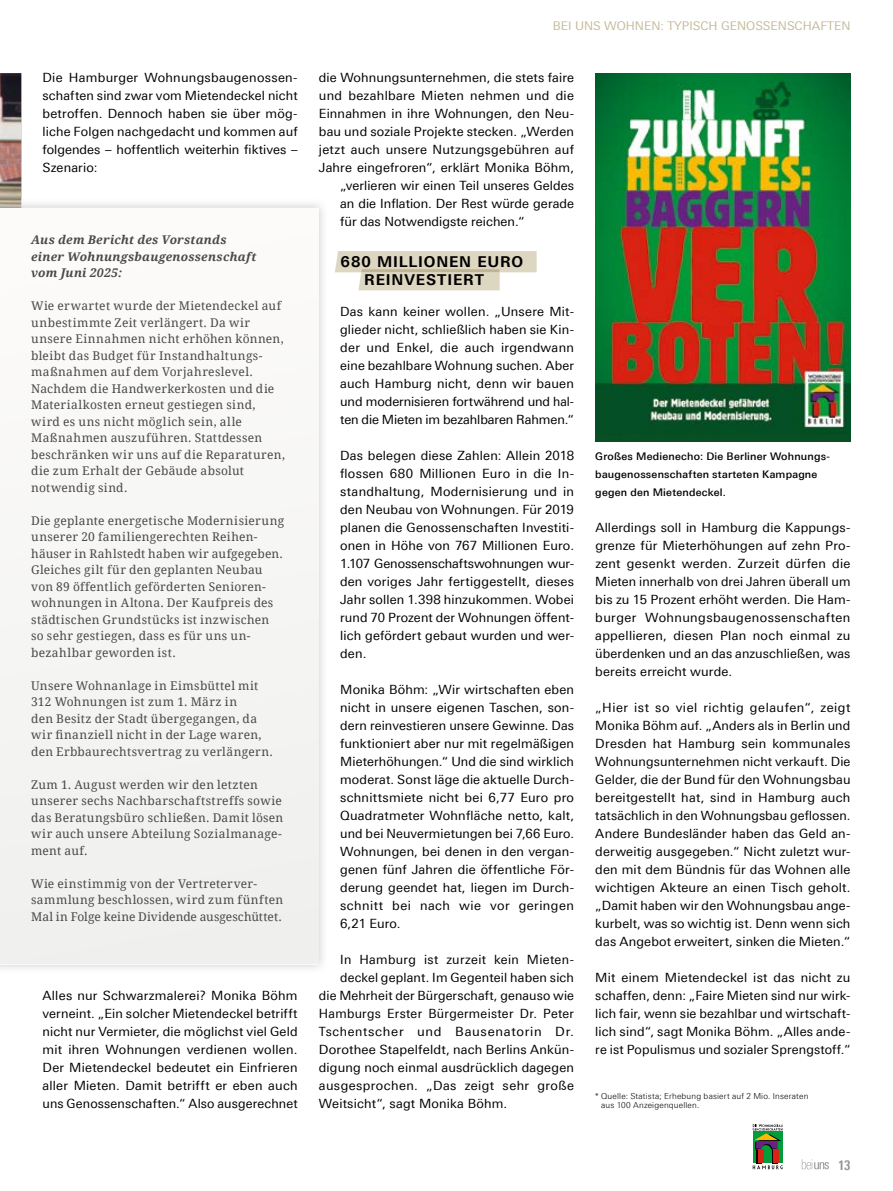
<style>
.page{position:relative;width:893px;height:1191px;background:#fff}
.page>*{position:absolute;margin:0;border:0;box-sizing:border-box;transform-origin:0 0}
.t1{font:700 15px "Linotype Univers 630";letter-spacing:.055em;color:#000}
.t2{font:700 13.5px "Linotype Univers 620 Cn";color:#909692}
.t3{font:12.75px/18px "Linotype Univers 430";letter-spacing:.015em;color:#000;text-align:justify}
.t4{font:12.75px "Linotype Univers 430";letter-spacing:.035em;color:#000}
.t5{font:12.75px "Linotype Univers 430";letter-spacing:.055em;color:#000}
.t6{font:12px/16.5px "Droid Serif";letter-spacing:.025em;color:#494948}
.t7{font:italic 700 12px/16.5px "Droid Serif";letter-spacing:.025em;color:#494948}
.t8{font:12px "Linotype Univers 430";color:#c5bb9a}
.t9{font:500 10.5px/18px "Linotype Univers 530";letter-spacing:.02em;color:#000}
.t10{font:300 8.25px/9px "Linotype Univers 330";letter-spacing:.02em;color:#000}
</style>
<div class="page">
<svg style="left:802px;top:1159px;width:27px;height:10px"></svg>
<svg style="left:753px;top:1149px;width:29px;height:14px"></svg>
<div style="left:772px;top:1150px;width:6px;height:14px;background:#000"></div>
<div style="left:757px;top:1150px;width:5px;height:14px;background:#000"></div>
<svg style="left:753px;top:1124px;width:29px;height:25px"></svg>
<div style="left:758px;top:1149px;width:5px;height:14px;background:#d82413"></div>
<div style="left:773px;top:1149px;width:6px;height:14px;background:#d82413"></div>
<svg style="left:753px;top:1165px;width:29px;height:4px"></svg>
<img style="left:0;top:73px;width:21px;height:125px">
<img style="left:595px;top:73px;width:255px;height:362px">
<svg style="left:335px;top:251px;width:202px;height:39px;background:#e0dac7"></svg>
<img style="left:0;top:198px;width:21px;height:10px">
<div style="left:0;top:208px;width:319px;height:756px;background:#f6f6f4"></div>
<p class="t3" style="left:43px;top:68px;width:257px">Die Hamburger Wohnungsbaugenossen&shy;schaften sind zwar vom Mietendeckel nicht betroffen. Dennoch haben sie über mög&shy;liche Folgen nachgedacht und kommen auf folgendes – hoffentlich weiterhin fiktives – Szenario:</p>
<p class="t7" style="left:31px;top:231px;width:227px">Aus dem Bericht des Vorstands einer Wohnungsbaugenossenschaft vom Juni 2025:</p>
<p class="t6" style="left:31px;top:297px;width:255px">Wie erwartet wurde der Mietendeckel auf unbestimmte Zeit verlängert. Da wir unsere Einnahmen nicht erhöhen können, bleibt das Budget für Instandhaltungs&shy;maßnahmen auf dem Vorjahreslevel.<br>Nachdem die Handwerkerkosten und die Materialkosten erneut gestiegen sind, wird es uns nicht möglich sein, alle Maßnahmen auszuführen. Stattdessen beschränken wir uns auf die Reparaturen, die zum Erhalt der Gebäude absolut notwendig sind.</p>
<p class="t6" style="left:31px;top:512px;width:255px">Die geplante energetische Modernisierung unserer 20 familiengerechten Reihen&shy;häuser in Rahlstedt haben wir aufgegeben.<br>Gleiches gilt für den geplanten Neubau von 89 öffentlich geförderten Senioren&shy;wohnungen in Altona. Der Kaufpreis des städtischen Grundstücks ist inzwischen so sehr gestiegen, dass es für uns un&shy;bezahlbar geworden ist.</p>
<p class="t6" style="left:31px;top:677px;width:243px">Unsere Wohnanlage in Eimsbüttel mit 312 Wohnungen ist zum 1. März in<br>den Besitz der Stadt übergegangen, da wir finanziell nicht in der Lage waren, den Erbbaurechtsvertrag zu verlängern.</p>
<p class="t6" style="left:31px;top:776px;width:254px">Zum 1. August werden wir den letzten unserer sechs Nachbarschaftstreffs sowie das Beratungsbüro schließen. Damit lösen wir auch unsere Abteilung Sozialmanage&shy;ment auf.</p>
<p class="t6" style="left:31px;top:875px;width:253px">Wie einstimmig von der Vertreterver&shy;sammlung beschlossen, wird zum fünften<br>Mal in Folge keine Dividende ausgeschüttet.</p>
<p class="t3" style="left:43px;top:986px;width:257px">Alles nur Schwarzmalerei? Monika Böhm verneint. „Ein solcher Mietendeckel betrifft nicht nur Vermieter, die möglichst viel Geld mit ihren Wohnungen verdienen wollen.<br>Der Mietendeckel bedeutet ein Einfrieren aller Mieten. Damit betrifft er eben auch uns Genossenschaften.“ Also ausgerechnet</p>
<p class="t8" style="left:553px;top:19px;width:299px">BEI UNS WOHNEN: TYPISCH GENOSSENSCHAFTEN</p>
<p class="t3" style="left:319px;top:68px;width:257px">die Wohnungsunternehmen, die stets faire</p>
<p class="t3" style="left:319px;top:86px;width:257px">und bezahlbare Mieten nehmen und die</p>
<p class="t3" style="left:319px;top:104px;width:257px">Einnahmen in ihre Wohnungen, den Neu-</p>
<p class="t3" style="left:319px;top:122px;width:257px">bau und soziale Projekte stecken. „Werden</p>
<p class="t3" style="left:319px;top:140px;width:257px">jetzt auch unsere Nutzungsgebühren auf</p>
<p class="t3" style="left:319px;top:158px;width:257px">Jahre eingefroren“, erklärt Monika Böhm,</p>
<p class="t3" style="left:340px;top:176px;width:235px">„verlieren wir einen Teil unseres Geldes</p>
<p class="t3" style="left:340px;top:194px;width:235px">an die Inflation. Der Rest würde gerade</p>
<p class="t3" style="left:340px;top:212px;width:186px">für das Notwendigste reichen.“</p>
<p class="t1" style="left:341px;top:253px;width:184px">680 MILLIONEN EURO</p>
<p class="t1" style="left:364px;top:271px;width:121px">REINVESTIERT</p>
<p class="t3" style="left:340px;top:302px;width:235px">Das kann keiner wollen. „Unsere Mit&shy;glieder nicht, schließlich haben sie Kin&shy;der und Enkel, die auch irgendwann eine bezahlbare Wohnung suchen. Aber auch Hamburg nicht, denn wir bauen und modernisieren fortwährend und hal&shy;ten die Mieten im bezahlbaren Rahmen.“</p>
<p class="t3" style="left:340px;top:446px;width:235px">Das belegen diese Zahlen: Allein 2018 flossen 680 Millionen Euro in die In&shy;standhaltung, Modernisierung und in den Neubau von Wohnungen. Für 2019 planen die Genossenschaften Investiti&shy;onen in Höhe von 767 Millionen Euro.<br>1.107 Genossenschaftswohnungen wur&shy;den voriges Jahr fertiggestellt, dieses Jahr sollen 1.398 hinzukommen. Wobei rund 70 Prozent der Wohnungen öffent&shy;lich gefördert gebaut wurden und wer&shy;den.</p>
<p class="t3" style="left:340px;top:680px;width:235px">Monika Böhm: „Wir wirtschaften eben nicht in unsere eigenen Taschen, son&shy;dern reinvestieren unsere Gewinne. Das funktioniert aber nur mit regelmäßigen Mieterhöhungen.“ Und die sind wirklich moderat. Sonst läge die aktuelle Durch&shy;schnittsmiete nicht bei 6,77 Euro pro Quadratmeter Wohnfläche netto, kalt, und bei Neuvermietungen bei 7,66 Euro.<br>Wohnungen, bei denen in den vergan&shy;genen fünf Jahren die öffentliche För&shy;derung geendet hat, liegen im Durch&shy;schnitt bei nach wie vor geringen 6,21 Euro.</p>
<p class="t3" style="left:340px;top:950px;width:235px">In Hamburg ist zurzeit kein Mieten-</p>
<p class="t3" style="left:340px;top:968px;width:235px">deckel geplant. Im Gegenteil haben sich</p>
<p class="t3" style="left:319px;top:986px;width:257px">die Mehrheit der Bürgerschaft, genauso wie</p>
<p class="t3" style="left:319px;top:1004px;width:257px">Hamburgs Erster Bürgermeister Dr. Peter</p>
<p class="t5" style="left:319px;top:1024px;width:257px">Tschentscher und Bausenatorin Dr.</p>
<p class="t3" style="left:319px;top:1040px;width:257px">Dorothee Stapelfeldt, nach Berlins Ankün-</p>
<p class="t3" style="left:319px;top:1058px;width:257px">digung noch einmal ausdrücklich dagegen</p>
<p class="t4" style="left:319px;top:1078px;width:257px">ausgesprochen. „Das zeigt sehr große</p>
<p class="t3" style="left:319px;top:1094px;width:190px">Weitsicht“, sagt Monika Böhm.</p>
<p class="t9" style="left:595px;top:447px;width:236px">Großes Medienecho: Die Berliner Wohnungs&shy;baugenossenschaften starteten Kampagne gegen den Mietendeckel.</p>
<p class="t3" style="left:595px;top:518px;width:257px">Allerdings soll in Hamburg die Kappungs&shy;grenze für Mieterhöhungen auf zehn Pro&shy;zent gesenkt werden. Zurzeit dürfen die Mieten innerhalb von drei Jahren überall um bis zu 15 Prozent erhöht werden. Die Ham&shy;burger Wohnungsbaugenossenschaften appellieren, diesen Plan noch einmal zu überdenken und an das anzuschließen, was bereits erreicht wurde.</p>
<p class="t3" style="left:595px;top:698px;width:257px">„Hier ist so viel richtig gelaufen“, zeigt Monika Böhm auf. „Anders als in Berlin und Dresden hat Hamburg sein kommunales Wohnungsunternehmen nicht verkauft. Die Gelder, die der Bund für den Wohnungsbau bereitgestellt hat, sind in Hamburg auch tatsächlich in den Wohnungsbau geflossen.<br>Andere Bundesländer haben das Geld an&shy;derweitig ausgegeben.“ Nicht zuletzt wur&shy;den mit dem Bündnis für das Wohnen alle wichtigen Akteure an einen Tisch geholt. „Damit haben wir den Wohnungsbau ange&shy;kurbelt, was so wichtig ist. Denn wenn sich das Angebot erweitert, sinken die Mieten.“</p>
<p class="t3" style="left:595px;top:968px;width:257px">Mit einem Mietendeckel ist das nicht zu schaffen, denn: „Faire Mieten sind nur wirk&shy;lich fair, wenn sie bezahlbar und wirtschaft&shy;lich sind“, sagt Monika Böhm. „Alles ande&shy;re ist Populismus und sozialer Sprengstoff.“</p>
<p class="t10" style="left:601px;top:1091px;width:209px;text-indent:-6px">* Quelle: Statista; Erhebung basiert auf 2 Mio. Inseraten aus 100 Anzeigenquellen.</p>
<p class="t2" style="left:838px;top:1156px;width:14px">13</p>
</div>
